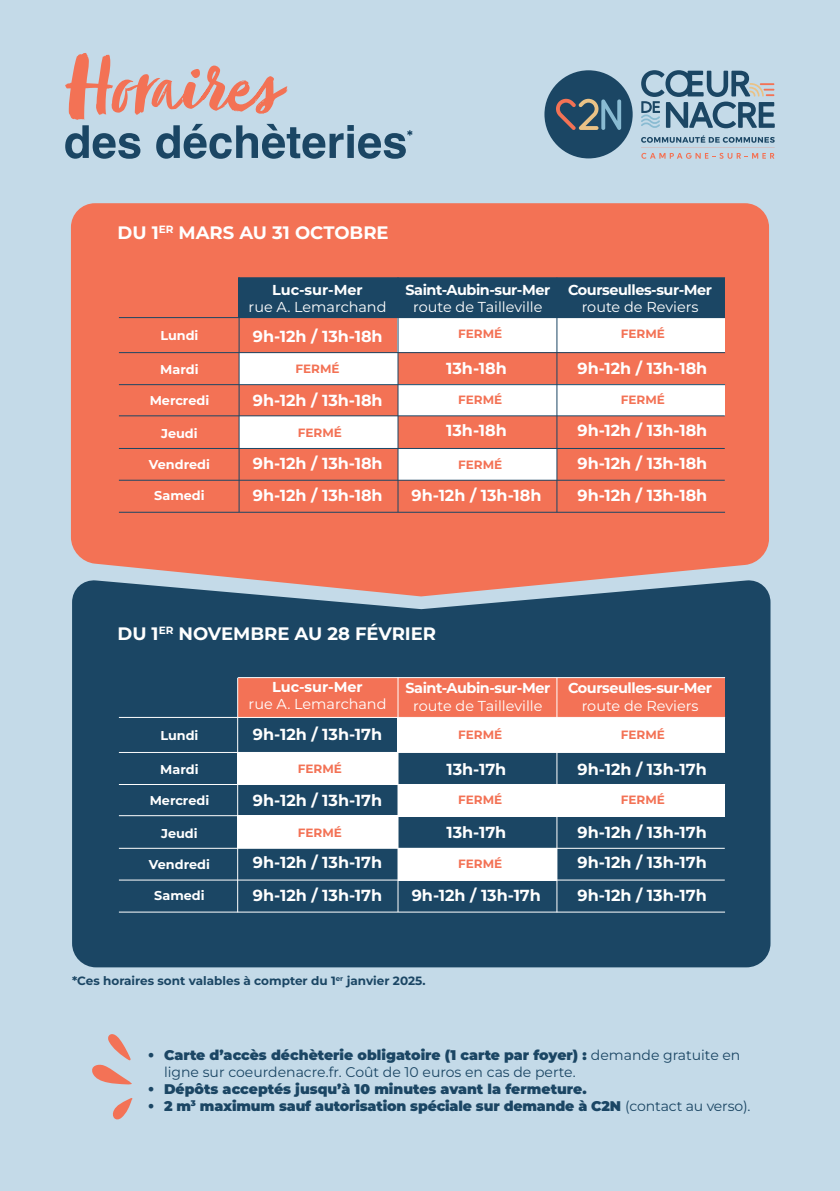
<style>
.page{position:relative;width:840px;height:1191px;background:#fff}
.page>*{position:absolute;margin:0;border:0;box-sizing:border-box;transform-origin:0 0}
.t1{font:700 18px "Montserrat";color:#fff}
.t2{font:700 16px "Montserrat";color:#fff}
.t3{font:14.4px "Montserrat";color:#fff}
.t4{font:700 14.4px "Montserrat";letter-spacing:-.03em;color:#fff}
.t5{font:700 14.4px "Montserrat";color:#fff}
.t6{font:14px/16.8px "Montserrat";color:#1b4664}
.t7{font:900 14px/16.8px "Montserrat";letter-spacing:-.01em;color:#1b4664}
.t8{font:700 12.8px "Montserrat";color:#fff}
.t9{font:700 12px "Montserrat";color:#f37255}
.t10{font:700 12px "Montserrat";color:#1b4664}
.s1{font-weight:900}
.s2{font-weight:400}
</style>
<div class="page">
<div style="left:0;top:0;width:839px;height:1191px;background:#c4dae8"></div>
<div style="left:71px;top:203px;width:697px;height:376px;background:#f37255"></div>
<svg style="left:65px;top:53px;width:347px;height:106px"></svg>
<div style="left:544px;top:70px;width:88px;height:88px;background:#1b4664;border-radius:50%"></div>
<svg style="left:556px;top:99px;width:64px;height:31px"></svg>
<svg style="left:641px;top:135px;width:133px;height:24px"></svg>
<svg style="left:641px;top:70px;width:133px;height:58px"></svg>
<div style="left:72px;top:579px;width:698px;height:388px;background:#1b4664"></div>
<svg style="left:92px;top:1034px;width:40px;height:50px"></svg>
<svg style="left:112px;top:1098px;width:20px;height:22px"></svg>
<div style="left:239px;top:352px;width:158px;height:32px;background:#fff"></div>
<div style="left:397px;top:314px;width:327px;height:38px;background:#fff"></div>
<div style="left:398px;top:384px;width:326px;height:32px;background:#fff"></div>
<div style="left:398px;top:448px;width:158px;height:32px;background:#fff"></div>
<div style="left:239px;top:416px;width:159px;height:32px;background:#fff"></div>
<div style="left:238px;top:278px;width:486px;height:39px;background:#1b4664"></div>
<hr style="left:119px;top:317px;width:605px;height:1px;background:#1b4664">
<hr style="left:119px;top:352px;width:605px;height:1px;background:#1b4664">
<hr style="left:119px;top:384px;width:605px;height:1px;background:#1b4664">
<hr style="left:119px;top:415px;width:605px;height:1px;background:#1b4664">
<hr style="left:119px;top:448px;width:605px;height:1px;background:#1b4664">
<hr style="left:119px;top:480px;width:605px;height:1px;background:#1b4664">
<hr style="left:119px;top:512px;width:605px;height:1px;background:#1b4664">
<hr style="left:238px;top:277px;width:486px;height:1px;background:#1b4664">
<hr style="left:238px;top:277px;width:1px;height:235px;background:#1b4664">
<hr style="left:397px;top:277px;width:1px;height:235px;background:#1b4664">
<hr style="left:556px;top:278px;width:1px;height:234px;background:#1b4664">
<div style="left:237px;top:752px;width:161px;height:33px;background:#fff"></div>
<div style="left:397px;top:713px;width:327px;height:39px;background:#fff"></div>
<div style="left:398px;top:783px;width:326px;height:33px;background:#fff"></div>
<div style="left:398px;top:848px;width:158px;height:33px;background:#fff"></div>
<div style="left:237px;top:815px;width:161px;height:33px;background:#fff"></div>
<div style="left:238px;top:677px;width:486px;height:40px;background:#f37256"></div>
<hr style="left:119px;top:717px;width:605px;height:1px;background:#fff">
<hr style="left:119px;top:752px;width:605px;height:1px;background:#fff">
<hr style="left:119px;top:784px;width:605px;height:1px;background:#fff">
<hr style="left:119px;top:815px;width:605px;height:1px;background:#fff">
<hr style="left:119px;top:848px;width:605px;height:1px;background:#fff">
<hr style="left:119px;top:879px;width:605px;height:1px;background:#fff">
<hr style="left:119px;top:911px;width:605px;height:1px;background:#fff">
<hr style="left:238px;top:677px;width:486px;height:1px;background:#fff">
<hr style="left:237px;top:677px;width:1px;height:235px;background:#fff">
<hr style="left:397px;top:677px;width:1px;height:235px;background:#fff">
<hr style="left:556px;top:677px;width:1px;height:235px;background:#fff">
<p class="t1" style="left:117px;top:224px;width:272px">DU 1<sup>ER</sup> MARS AU 31 OCTOBRE</p>
<p class="t5" style="left:272px;top:282px;width:92px">Luc-sur-Mer</p>
<p class="t3" style="left:248px;top:301px;width:139px">rue A. Lemarchand</p>
<p class="t4" style="left:405px;top:283px;width:146px">Saint-Aubin-sur-Mer</p>
<p class="t3" style="left:413px;top:301px;width:131px">route de Tailleville</p>
<p class="t4" style="left:567px;top:283px;width:145px">Courseulles-sur-Mer</p>
<p class="t3" style="left:581px;top:301px;width:118px">route de Reviers</p>
<p class="t8" style="left:160px;top:329px;width:40px">Lundi</p>
<p class="t9" style="left:458px;top:327px;width:46px">FERMÉ</p>
<p class="t9" style="left:620px;top:327px;width:46px">FERMÉ</p>
<p class="t8" style="left:160px;top:363px;width:40px">Mardi</p>
<p class="t8" style="left:150px;top:394px;width:61px">Mercredi</p>
<p class="t9" style="left:458px;top:394px;width:46px">FERMÉ</p>
<p class="t9" style="left:620px;top:394px;width:46px">FERMÉ</p>
<p class="t8" style="left:161px;top:427px;width:38px">Jeudi</p>
<p class="t9" style="left:298px;top:427px;width:46px">FERMÉ</p>
<p class="t8" style="left:149px;top:458px;width:62px">Vendredi</p>
<p class="t9" style="left:458px;top:458px;width:46px">FERMÉ</p>
<p class="t8" style="left:154px;top:489px;width:52px">Samedi</p>
<p class="t2" style="left:253px;top:328px;width:131px">9h-12h / 13h-18h</p>
<p class="t2" style="left:577px;top:360px;width:131px">9h-12h / 13h-18h</p>
<p class="t2" style="left:446px;top:360px;width:62px">13h-18h</p>
<p class="t9" style="left:295px;top:363px;width:46px">FERMÉ</p>
<p class="t2" style="left:253px;top:392px;width:131px">9h-12h / 13h-18h</p>
<p class="t2" style="left:577px;top:423px;width:131px">9h-12h / 13h-18h</p>
<p class="t2" style="left:446px;top:423px;width:62px">13h-18h</p>
<p class="t2" style="left:253px;top:455px;width:131px">9h-12h / 13h-18h</p>
<p class="t2" style="left:577px;top:455px;width:131px">9h-12h / 13h-18h</p>
<p class="t2" style="left:253px;top:488px;width:131px">9h-12h / 13h-18h</p>
<p class="t2" style="left:577px;top:488px;width:131px">9h-12h / 13h-18h</p>
<p class="t2" style="left:411px;top:488px;width:131px">9h-12h / 13h-18h</p>
<p class="t1" style="left:117px;top:624px;width:320px">DU 1<sup>ER</sup> NOVEMBRE AU 28 FÉVRIER</p>
<p class="t5" style="left:272px;top:679px;width:92px">Luc-sur-Mer</p>
<p class="t3" style="left:248px;top:698px;width:139px">rue A. Lemarchand</p>
<p class="t4" style="left:405px;top:681px;width:146px">Saint-Aubin-sur-Mer</p>
<p class="t3" style="left:413px;top:699px;width:131px">route de Tailleville</p>
<p class="t4" style="left:567px;top:681px;width:145px">Courseulles-sur-Mer</p>
<p class="t3" style="left:581px;top:699px;width:118px">route de Reviers</p>
<p class="t8" style="left:160px;top:729px;width:40px">Lundi</p>
<p class="t2" style="left:253px;top:726px;width:131px">9h-12h / 13h-17h</p>
<p class="t9" style="left:458px;top:729px;width:46px">FERMÉ</p>
<p class="t9" style="left:620px;top:729px;width:46px">FERMÉ</p>
<p class="t8" style="left:160px;top:763px;width:40px">Mardi</p>
<p class="t9" style="left:298px;top:763px;width:46px">FERMÉ</p>
<p class="t8" style="left:150px;top:794px;width:61px">Mercredi</p>
<p class="t9" style="left:458px;top:794px;width:46px">FERMÉ</p>
<p class="t9" style="left:620px;top:794px;width:46px">FERMÉ</p>
<p class="t8" style="left:161px;top:826px;width:38px">Jeudi</p>
<p class="t9" style="left:298px;top:826px;width:46px">FERMÉ</p>
<p class="t8" style="left:149px;top:858px;width:62px">Vendredi</p>
<p class="t9" style="left:458px;top:858px;width:46px">FERMÉ</p>
<p class="t8" style="left:154px;top:889px;width:52px">Samedi</p>
<p class="t2" style="left:577px;top:761px;width:131px">9h-12h / 13h-17h</p>
<p class="t2" style="left:446px;top:761px;width:61px">13h-17h</p>
<p class="t2" style="left:253px;top:792px;width:131px">9h-12h / 13h-17h</p>
<p class="t2" style="left:577px;top:824px;width:131px">9h-12h / 13h-17h</p>
<p class="t2" style="left:446px;top:824px;width:61px">13h-17h</p>
<p class="t2" style="left:253px;top:855px;width:131px">9h-12h / 13h-17h</p>
<p class="t2" style="left:577px;top:855px;width:131px">9h-12h / 13h-17h</p>
<p class="t2" style="left:253px;top:887px;width:131px">9h-12h / 13h-17h</p>
<p class="t2" style="left:577px;top:887px;width:131px">9h-12h / 13h-17h</p>
<p class="t2" style="left:411px;top:887px;width:131px">9h-12h / 13h-17h</p>
<p class="t10" style="left:72px;top:974px;width:355px">*Ces horaires sont valables à compter du 1<sup>er</sup> janvier 2025.</p>
<p class="t7" style="left:148px;top:1046px;width:8px">•</p>
<p class="t7" style="left:148px;top:1079px;width:8px">• •</p>
<p class="t6" style="left:164px;top:1048px;width:577px"><span class="s1">Carte d’accès déchèterie obligatoire (1 carte par foyer) :</span> demande gratuite en ligne sur coeurdenacre.fr. Coût de 10 euros en cas de perte.</p>
<p class="t7" style="left:164px;top:1081px;width:587px">Dépôts acceptés jusqu’à 10 minutes avant la fermeture.<br>2 m<sup>3</sup> maximum sauf autorisation spéciale sur demande à C2N <span class="s2">(contact au verso).</span></p>
</div>
